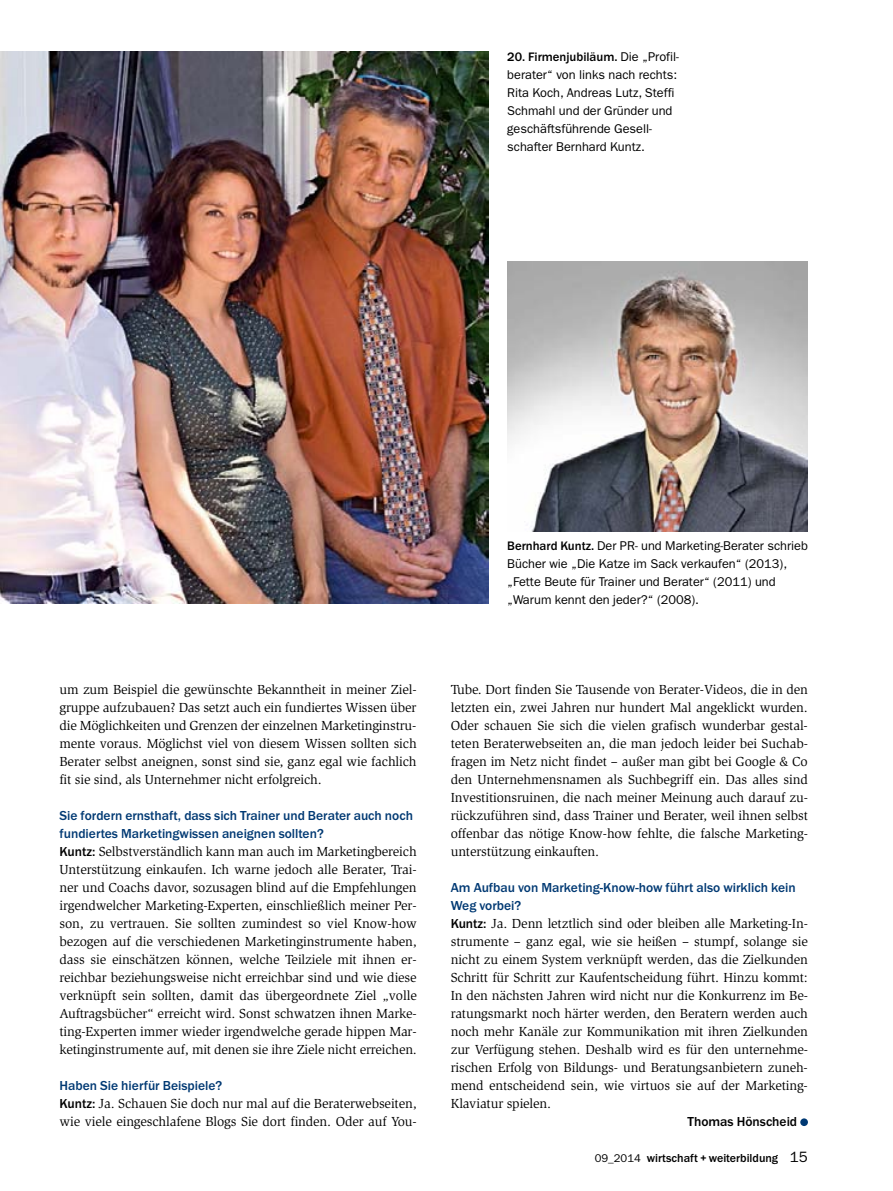
<style>
.page{position:relative;width:893px;height:1191px;background:#fff}
.page>*{position:absolute;margin:0;border:0;box-sizing:border-box;transform-origin:0 0}
.t1{font:13.5px/18px "Slimbach Std";letter-spacing:-.01em;color:#000;text-align:justify}
.t2{font:500 13.5px/18px "Franklin Goth EF";color:#003973}
.t3{font:500 13.5px "Franklin Goth EF";color:#000}
.t4{font:12.75px/18px "Franklin Gothic";color:#000}
.t5{font:500 12.75px "Franklin Goth EF";color:#000}
.t6{font:500 12px "Franklin Goth EF";color:#000}
.s1{font-family:"Franklin Gothic";font-weight:400}
.s2{font-family:"Franklin Goth EF";font-weight:500}
.s3{font-family:"Franklin Gothic";font-weight:400;font-size:11.25px}
.s4{font-family:"Franklin Gothic";font-weight:400;font-size:15px}
</style>
<div class="page">
<div style="left:800px;top:1118px;width:8px;height:8px;background:#003973;border-radius:50%"></div>
<img style="left:0;top:51px;width:488px;height:553px">
<img style="left:507px;top:262px;width:301px;height:269px">
<p class="t5" style="left:507px;top:50px;width:173px">20. Firmenjubiläum. <span class="s1">Die „Profil-</span></p>
<p class="t4" style="left:507px;top:66px;width:172px">berater“ von links nach rechts:<br>Rita Koch, Andreas Lutz, Steffi<br>Schmahl und der Gründer und geschäftsführende Gesell&shy;schafter Bernhard Kuntz.</p>
<p class="t1" style="left:60px;top:680px;width:359px">um zum Beispiel die gewünschte Bekanntheit in meiner Ziel&shy;gruppe aufzubauen? Das setzt auch ein fundiertes Wissen über die Möglichkeiten und Grenzen der einzelnen Marketinginstru&shy;mente voraus. Möglichst viel von diesem Wissen sollten sich Berater selbst aneignen, sonst sind sie, ganz egal wie fachlich fit sie sind, als Unternehmer nicht erfolgreich.</p>
<p class="t2" style="left:60px;top:806px;width:355px">Sie fordern ernsthaft, dass sich Trainer und Berater auch noch fundiertes Marketingwissen aneignen sollten?</p>
<p class="t1" style="left:60px;top:842px;width:359px"><span class="s2">Kuntz:</span> Selbstverständlich kann man auch im Marketingbereich Unterstützung einkaufen. Ich warne jedoch alle Berater, Trai&shy;ner und Coachs davor, sozusagen blind auf die Empfehlungen irgendwelcher Marketing-Experten, einschließlich meiner Per&shy;son, zu vertrauen. Sie sollten zumindest so viel Know-how bezogen auf die verschiedenen Marketinginstrumente haben, dass sie einschätzen können, welche Teilziele mit ihnen er&shy;reichbar beziehungsweise nicht erreichbar sind und wie diese verknüpft sein sollten, damit das übergeordnete Ziel „volle Auftragsbücher“ erreicht wird. Sonst schwatzen ihnen Marke&shy;ting-Experten immer wieder irgendwelche gerade hippen Mar&shy;ketinginstrumente auf, mit denen sie ihre Ziele nicht erreichen.</p>
<p class="t2" style="left:60px;top:1076px;width:164px">Haben Sie hierfür Beispiele?</p>
<p class="t1" style="left:60px;top:1094px;width:359px"><span class="s2">Kuntz:</span> Ja. Schauen Sie doch nur mal auf die Beraterwebseiten, wie viele eingeschlafene Blogs Sie dort finden. Oder auf You-</p>
<p class="t4" style="left:507px;top:536px;width:302px"><span class="s2">Bernhard Kuntz.</span> Der PR- und Marketing-Berater schrieb Bücher wie „Die Katze im Sack verkaufen“ (2013), „Fette Beute für Trainer und Berater“ (2011) und „Warum kennt den jeder?“ (2008).</p>
<p class="t1" style="left:451px;top:680px;width:359px">Tube. Dort finden Sie Tausende von Berater-Videos, die in den letzten ein, zwei Jahren nur hundert Mal angeklickt wurden.<br>Oder schauen Sie sich die vielen grafisch wunderbar gestal&shy;teten Beraterwebseiten an, die man jedoch leider bei Suchab&shy;fragen im Netz nicht findet – außer man gibt bei Google &amp; Co den Unternehmensnamen als Suchbegriff ein. Das alles sind Investitionsruinen, die nach meiner Meinung auch darauf zu&shy;rückzuführen sind, dass Trainer und Berater, weil ihnen selbst offenbar das nötige Know-how fehlte, die falsche Marketing&shy;unterstützung einkauften.</p>
<p class="t2" style="left:451px;top:878px;width:346px">Am Aufbau von Marketing-Know-how führt also wirklich kein<br>Weg vorbei?</p>
<p class="t1" style="left:451px;top:914px;width:359px"><span class="s2">Kuntz:</span> Ja. Denn letztlich sind oder bleiben alle Marketing-In&shy;strumente – ganz egal, wie sie heißen – stumpf, solange sie nicht zu einem System verknüpft werden, das die Zielkunden Schritt für Schritt zur Kaufentscheidung führt. Hinzu kommt:<br>In den nächsten Jahren wird nicht nur die Konkurrenz im Be&shy;ratungsmarkt noch härter werden, den Beratern werden auch noch mehr Kanäle zur Kommunikation mit ihren Zielkunden zur Verfügung stehen. Deshalb wird es für den unternehme&shy;rischen Erfolg von Bildungs- und Beratungsanbietern zuneh&shy;mend entscheidend sein, wie virtuos sie auf der Marketing-Klaviatur spielen.</p>
<p class="t3" style="left:688px;top:1113px;width:111px">Thomas Hönscheid</p>
<p class="t6" style="left:595px;top:1151px;width:215px"><span class="s3">09_2014</span> wirtschaft + weiterbildung <span class="s4">15</span></p>
</div>
